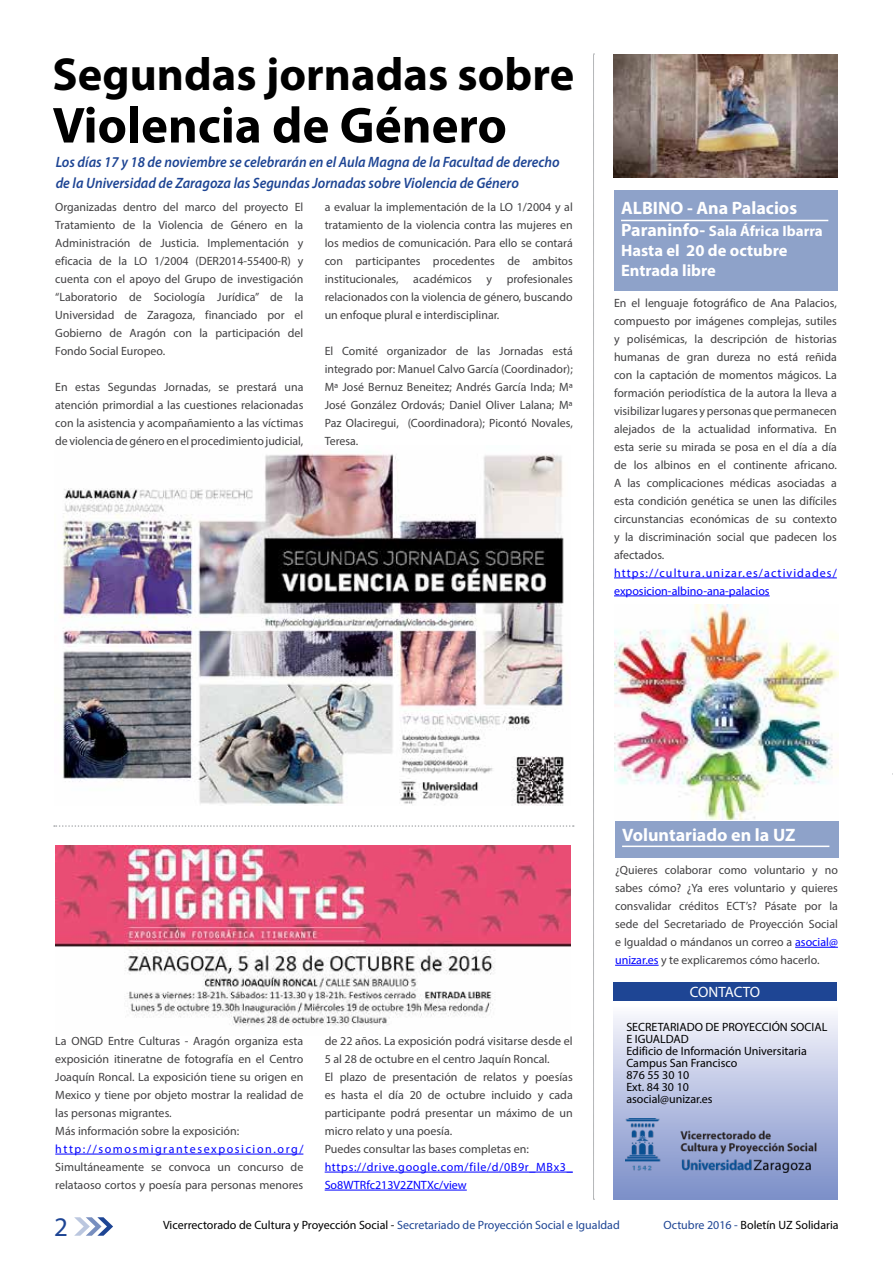
<style>
.page{position:relative;width:893px;height:1263px;background:#fff}
.page>*{position:absolute;margin:0;border:0;box-sizing:border-box;transform-origin:0 0}
.t1{font:700 51px "Myriad Pro";color:#000}
.t2{font:700 46.5px "Myriad Pro";color:#000}
.t3{font:27px "Myriad Pro";color:#1e4594}
.t4{font:700 18px "Myriad Pro";color:#fff}
.t5{font:700 16.5px/19.8px "Myriad Pro";color:#fff}
.t6{font:italic 600 15px/21px "Myriad Pro";color:#1e4594;scale:.93 1}
.t7{font:700 15px "Myriad Pro";color:#fff}
.t8{font:15px "Myriad Pro";letter-spacing:-.015em;color:#fff}
.t9{font:12px/18px "Myriad Pro";color:#414042;text-align:justify}
.t10{font:12px/12px "Myriad Pro";color:#000}
.t11{font:12px/18px "Myriad Pro";letter-spacing:.085em;color:#00f}
.t12{font:12px/18px "Myriad Pro";letter-spacing:.055em;color:#00f}
.t13{font:12px "Myriad Pro";letter-spacing:.13em;color:#00f}
.s1{font-size:18px}
.s2{color:#00f}
.s3{color:#1e4594}
</style>
<div class="page">
<svg style="left:74px;top:1217px;width:39px;height:19px"></svg>
<div style="left:613px;top:1001px;width:225px;height:198px;background:linear-gradient(to bottom,#fcfafe,#798cc8)"></div>
<img style="left:60px;top:453px;width:504px;height:352px">
<div style="left:613px;top:982px;width:224px;height:19px;background:#1e4594"></div>
<svg style="left:593px;top:54px;width:2px;height:1146px"></svg>
<hr style="left:55px;top:1154px;width:248px;height:1px;background:#00f">
<hr style="left:325px;top:1172px;width:248px;height:1px;background:#00f">
<hr style="left:325px;top:1190px;width:142px;height:1px;background:#00f">
<img style="left:615px;top:604px;width:224px;height:215px">
<div style="left:615px;top:821px;width:223px;height:37px;background:#8ea2c9"></div>
<hr style="left:622px;top:845px;width:207px;height:2px;background:#fff">
<svg style="left:54px;top:825px;width:520px;height:2px"></svg>
<img style="left:55px;top:845px;width:516px;height:181px">
<hr style="left:795px;top:947px;width:43px;height:1px;background:#00f">
<hr style="left:615px;top:965px;width:44px;height:1px;background:#00f">
<img style="left:625px;top:1118px;width:192px;height:54px">
<img style="left:614px;top:54px;width:224px;height:124px">
<div style="left:614px;top:190px;width:223px;height:101px;background:#8ea2c9"></div>
<hr style="left:614px;top:578px;width:223px;height:1px;background:#00f">
<hr style="left:614px;top:596px;width:156px;height:1px;background:#00f">
<hr style="left:621px;top:220px;width:207px;height:1px;background:#fff">
<h2 class="t2" style="left:53px;top:44px;width:523px">Segundas jornadas sobre</h2>
<h1 class="t1" style="left:53px;top:92px;width:456px">Violencia de Género</h1>
<p class="t6" style="left:56px;top:151px;width:544px">Los días 17 y 18 de noviembre se celebrarán en el Aula Magna de la Facultad de derecho de la Universidad de Zaragoza las Segundas Jornadas sobre Violencia de Género</p>
<p class="t9" style="left:55px;top:198px;width:250px">Organizadas dentro del marco del proyecto El Tratamiento de la Violencia de Género en la Administración de Justicia. Implementación y eficacia de la LO 1/2004 (DER2014-55400-R) y cuenta con el apoyo del Grupo de investigación “Laboratorio de Sociología Jurídica” de la Universidad de Zaragoza, financiado por el Gobierno de Aragón con la participación del Fondo Social Europeo.</p>
<p class="t9" style="left:55px;top:378px;width:250px">En estas Segundas Jornadas, se prestará una atención primordial a las cuestiones relacionadas con la asistencia y acompañamiento a las víctimas de violencia de género en el procedimiento judicial,</p>
<p class="t9" style="left:325px;top:198px;width:250px">a evaluar la implementación de la LO 1/2004 y al tratamiento de la violencia contra las mujeres en los medios de comunicación. Para ello se contará con participantes procedentes de ambitos institucionales, académicos y profesionales relacionados con la violencia de género, buscando un enfoque plural e interdisciplinar.</p>
<p class="t9" style="left:325px;top:342px;width:250px">El Comité organizador de las Jornadas está integrado por: Manuel Calvo García (Coordinador); Mª José Bernuz Beneitez; Andrés García Inda; Mª José González Ordovás; Daniel Oliver Lalana; Mª Paz Olaciregui, (Coordinadora); Picontó Novales, Teresa.</p>
<h3 class="t4" style="left:621px;top:197px;width:178px">ALBINO - Ana Palacios</h3>
<p class="t7" style="left:621px;top:221px;width:203px"><span class="s1">Paraninfo-</span> Sala África Ibarra</p>
<h3 class="t5" style="left:621px;top:240px;width:168px">Hasta el 20 de octubre<br>Entrada libre</h3>
<p class="t9" style="left:614px;top:293px;width:224px">En el lenguaje fotográfico de Ana Palacios, compuesto por imágenes complejas, sutiles y polisémicas, la descripción de historias humanas de gran dureza no está reñida con la captación de momentos mágicos. La formación periodística de la autora la lleva a visibilizar lugares y personas que permanecen alejados de la actualidad informativa. En esta serie su mirada se posa en el día a día de los albinos en el continente africano.<br>A las complicaciones médicas asociadas a esta condición genética se unen las difíciles circunstancias económicas de su contexto y la discriminación social que padecen los afectados.</p>
<p class="t11" style="left:614px;top:563px;width:224px">https://cultura.unizar.es/actividades/ exposicion-albino-ana-palacios</p>
<p class="t9" style="left:55px;top:1032px;width:250px;text-align:left">La ONGD Entre Culturas - Aragón organiza esta exposición itineratne de fotografía en el Centro Joaquín Roncal. La exposición tiene su origen en Mexico y tiene por objeto mostrar la realidad de las personas migrantes.<br>Más información sobre la exposición:</p>
<p class="t13" style="left:55px;top:1141px;width:250px">http://somosmigrantesexposicion.org/</p>
<p class="t9" style="left:55px;top:1158px;width:250px">Simultáneamente se convoca un concurso de relataoso cortos y poesía para personas menores</p>
<p class="t9" style="left:325px;top:1032px;width:250px;text-align:left">de 22 años. La exposición podrá visitarse desde el 5 al 28 de octubre en el centro Jaquín Roncal.<br>El plazo de presentación de relatos y poesías es hasta el día 20 de octubre incluido y cada participante podrá presentar un máximo de un micro relato y una poesía.<br>Puedes consultar las bases completas en:</p>
<p class="t12" style="left:325px;top:1158px;width:250px">https://drive.google.com/file/d/0B9r_MBx3_<br>So8WTRfc213V2ZNTXc/view</p>
<h3 class="t4" style="left:622px;top:823px;width:175px">Voluntariado en la UZ</h3>
<p class="t9" style="left:615px;top:861px;width:224px">¿Quieres colaborar como voluntario y no sabes cómo? ¿Ya eres voluntario y quieres consvalidar créditos ECT’s? Pásate por la sede del Secretariado de Proyección Social e Igualdad o mándanos un correo a <span class="s2">asocial@ unizar.es</span> y te explicaremos cómo hacerlo.</p>
<p class="t8" style="left:690px;top:983px;width:72px">CONTACTO</p>
<p class="t10" style="left:626px;top:1021px;width:203px">SECRETARIADO DE PROYECCIÓN SOCIAL<br>E IGUALDAD<br>Edificio de Información Universitaria<br>Campus San Francisco<br>876 55 30 10<br>Ext. 84 30 10<br>asocial@unizar.es</p>
<h3 class="t3" style="left:54px;top:1210px;width:15px">2</h3>
<p class="t10" style="left:163px;top:1219px;width:458px">Vicerrectorado de Cultura y Proyección Social - <span class="s3">Secretariado de Proyección Social e Igualdad</span></p>
<p class="t10" style="left:663px;top:1219px;width:177px"><span class="s3">Octubre 2016 -</span> Boletín UZ Solidaria</p>
</div>
